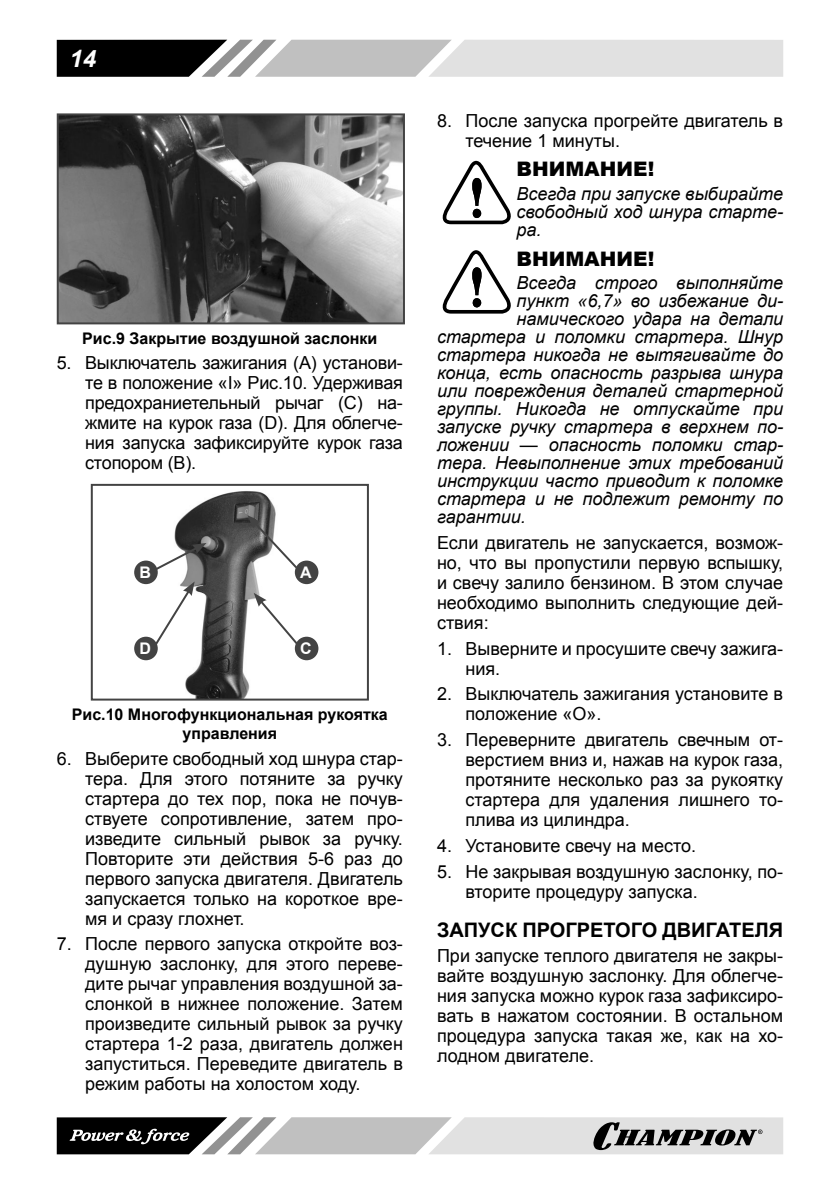
<style>
.page{position:relative;width:840px;height:1191px;background:#fff}
.page>*{position:absolute;margin:0;border:0;box-sizing:border-box;transform-origin:0 0}
.t1{font:italic 700 24px "Arial";color:#fff}
.t2{font:700 20px "Arial";color:#000}
.t3{font:900 20px "Arial";color:#000}
.t4{font:18px/20px "Arial";color:#000;text-align:justify}
.t5{font:italic 18px/18px "Arial";color:#000;text-align:justify}
.t6{font:700 16px/19.2px "Arial";color:#000;text-align:center}
.t7{font:700 16px "Arial";color:#fff}
</style>
<div class="page">
<svg style="left:57px;top:40px;width:725px;height:37px;background:#aaa"></svg>
<svg style="left:57px;top:1117px;width:725px;height:37px;background:#a1a1a1"></svg>
<img style="left:60px;top:116px;width:342px;height:205px">
<div style="left:57px;top:113px;width:348px;height:211px;border:2px solid #434343"></div>
<img style="left:134px;top:491px;width:185px;height:206px">
<div style="left:91px;top:484px;width:278px;height:216px;border:2px solid #434343"></div>
<div style="left:295px;top:560px;width:23px;height:24px;background:#434343;border-radius:50%"></div>
<div style="left:134px;top:560px;width:24px;height:24px;background:#434343;border-radius:50%"></div>
<div style="left:295px;top:636px;width:23px;height:24px;background:#434343;border-radius:50%"></div>
<div style="left:134px;top:636px;width:24px;height:24px;background:#434343;border-radius:50%"></div>
<svg style="left:150px;top:543px;width:56px;height:30px"></svg>
<svg style="left:153px;top:581px;width:41px;height:66px"></svg>
<svg style="left:253px;top:593px;width:47px;height:54px"></svg>
<svg style="left:247px;top:515px;width:52px;height:55px"></svg>
<svg style="left:442px;top:161px;width:69px;height:63px"></svg>
<svg style="left:442px;top:250px;width:69px;height:63px"></svg>
<h1 class="t1" style="left:70px;top:44px;width:28px">14</h1>
<p class="t6" style="left:82px;top:329px;width:296px">Рис.9 Закрытие воздушной заслонки</p>
<p class="t4" style="left:85px;top:353px;width:319px;text-indent:-28px">5. Выключатель зажигания (А) установи&shy;те в положение «I» Рис.10. Удерживая предохраниетельный рычаг (С) на&shy;жмите на курок газа (D). Для облегче&shy;ния запуска зафиксируйте курок газа стопором (В).</p>
<p class="t7" style="left:139px;top:563px;width:13px">B</p>
<p class="t7" style="left:300px;top:562px;width:13px">А</p>
<p class="t7" style="left:139px;top:639px;width:13px">D</p>
<p class="t7" style="left:300px;top:639px;width:13px">C</p>
<p class="t6" style="left:72px;top:705px;width:317px">Рис.10 Многофункциональная рукоятка управления</p>
<p class="t4" style="left:85px;top:748px;width:319px;text-indent:-28px">6. Выберите свободный ход шнура стар&shy;тера. Для этого потяните за ручку стартера до тех пор, пока не почув&shy;ствуете сопротивление, затем про&shy;изведите сильный рывок за ручку.<br>Повторите эти действия 5-6 раз до первого запуска двигателя. Двигатель запускается только на короткое вре&shy;мя и сразу глохнет.</p>
<p class="t4" style="left:85px;top:934px;width:319px;text-indent:-28px">7. После первого запуска откройте воз&shy;душную заслонку, для этого переве&shy;дите рычаг управления воздушной за&shy;слонкой в нижнее положение. Затем произведите сильный рывок за ручку стартера 1-2 раза, двигатель должен запуститься. Переведите двигатель в режим работы на холостом ходу.</p>
<p class="t4" style="left:465px;top:110px;width:319px;text-indent:-28px">8. После запуска прогрейте двигатель в течение 1 минуты.</p>
<p class="t3" style="left:516px;top:154px;width:139px">ВНИМАНИЕ!</p>
<p class="t5" style="left:516px;top:185px;width:268px">Всегда при запуске выбирайте свободный ход шнура старте&shy;ра.</p>
<p class="t3" style="left:516px;top:244px;width:139px">ВНИМАНИЕ!</p>
<p class="t5" style="left:516px;top:274px;width:268px">Всегда строго выполняйте</p>
<p class="t5" style="left:516px;top:292px;width:268px">пункт «6,7» во избежание ди-</p>
<p class="t5" style="left:516px;top:310px;width:268px">намического удара на детали</p>
<p class="t5" style="left:437px;top:328px;width:347px">стартера и поломки стартера. Шнур</p>
<p class="t5" style="left:437px;top:346px;width:347px">стартера никогда не вытягивайте до</p>
<p class="t5" style="left:437px;top:364px;width:347px">конца, есть опасность разрыва шнура</p>
<p class="t5" style="left:437px;top:382px;width:347px">или повреждения деталей стартерной</p>
<p class="t5" style="left:437px;top:400px;width:347px">группы. Никогда не отпускайте при</p>
<p class="t5" style="left:437px;top:418px;width:347px">запуске ручку стартера в верхнем по-</p>
<p class="t5" style="left:437px;top:436px;width:347px">ложении — опасность поломки стар-</p>
<p class="t5" style="left:437px;top:454px;width:347px">тера. Невыполнение этих требований</p>
<p class="t5" style="left:437px;top:472px;width:347px">инструкции часто приводит к поломке</p>
<p class="t5" style="left:437px;top:490px;width:347px">стартера и не подлежит ремонту по</p>
<p class="t5" style="left:437px;top:508px;width:90px">гарантии.</p>
<p class="t4" style="left:437px;top:533px;width:347px">Если двигатель не запускается, возмож&shy;но, что вы пропустили первую вспышку, и свечу залило бензином. В этом случае необходимо выполнить следующие дей&shy;ствия:</p>
<p class="t4" style="left:465px;top:638px;width:319px;text-indent:-28px">1. Выверните и просушите свечу зажига&shy;ния.</p>
<p class="t4" style="left:465px;top:684px;width:319px;text-indent:-28px">2. Выключатель зажигания установите в положение «O».</p>
<p class="t4" style="left:465px;top:730px;width:319px;text-indent:-28px">3. Переверните двигатель свечным от&shy;верстием вниз и, нажав на курок газа, протяните несколько раз за рукоятку стартера для удаления лишнего то&shy;плива из цилиндра.</p>
<p class="t4" style="left:437px;top:835px;width:260px">4. Установите свечу на место.</p>
<p class="t4" style="left:465px;top:861px;width:319px;text-indent:-28px">5. Не закрывая воздушную заслонку, по&shy;вторите процедуру запуска.</p>
<p class="t2" style="left:437px;top:916px;width:347px">ЗАПУСК ПРОГРЕТОГО ДВИГАТЕЛЯ</p>
<p class="t4" style="left:437px;top:946px;width:347px">При запуске теплого двигателя не закры&shy;вайте воздушную заслонку. Для облегче&shy;ния запуска можно курок газа зафиксиро&shy;вать в нажатом состоянии. В остальном процедура запуска такая же, как на хо&shy;лодном двигателе.</p>
</div>
